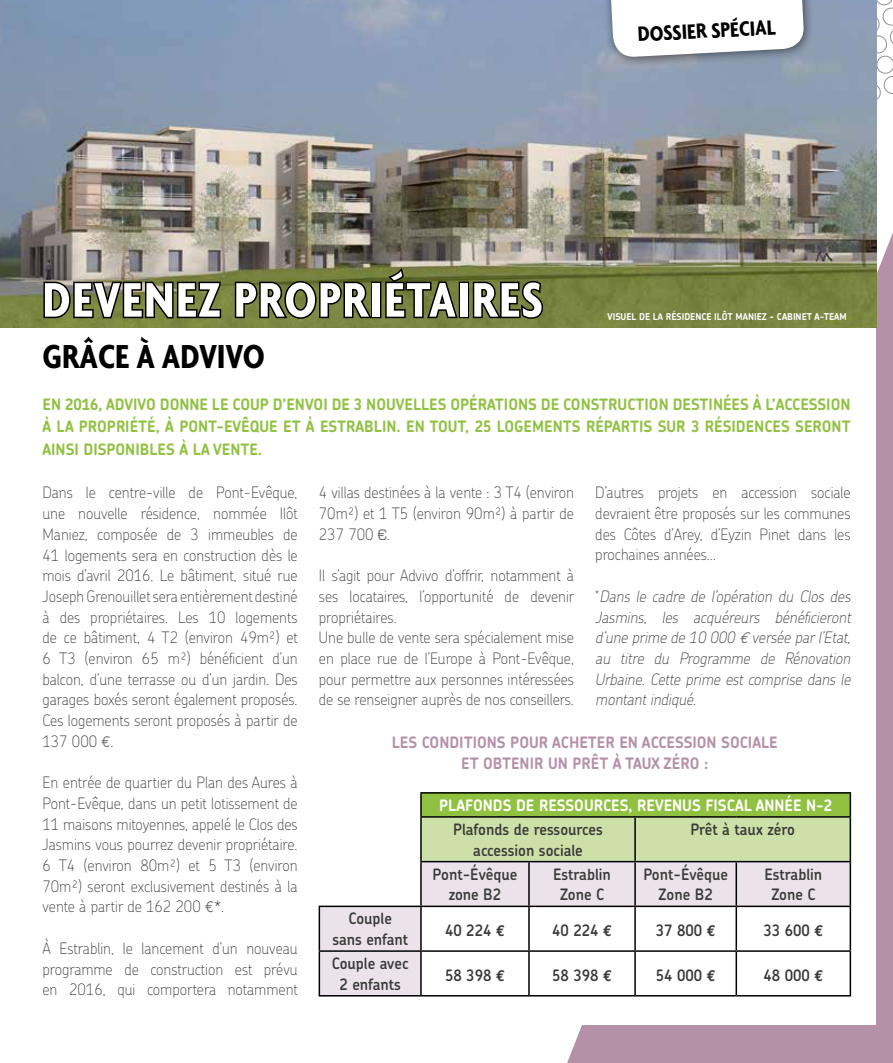
<style>
.page{position:relative;width:893px;height:1063px;background:#fff}
.page>*{position:absolute;margin:0;border:0;box-sizing:border-box;transform-origin:0 0}
.t1{font:700 condensed 52.5px "Agenda";letter-spacing:.03em;color:#fff}
.t2{font:700 condensed 36px "Agenda";color:#000}
.t3{font:700 condensed 22.5px "Agenda";color:#000}
.t4{font:100 15.75px/20.7px "Chevin";color:#3a3a39;text-align:justify;scale:.95 1}
.t5{font:700 15.75px/22.5px "Chevin";color:#90c141;text-align:justify;scale:.95 1}
.t6{font:600 15.75px/20.7px "Chevin";color:#3a3a39;text-align:center;scale:.95 1}
.t7{font:italic 100 15.75px/20.7px "Chevin";color:#3a3a39;text-align:justify;scale:.95 1}
.t8{font:700 15.75px/20.7px "Chevin";color:#b591a8;text-align:center;scale:.95 1}
.t9{font:700 15.75px "Chevin";color:#fff;scale:.95 1}
.t10{font:700 9.45px "Chevin";color:#fff;scale:.95 1}
.s1{font-family:"Euro Mono Std";font-weight:400;color:#6a6a69}
.s2{font-family:"Eurostile";font-weight:400;color:#6a6a69}
.s3{font-family:"Euro Mono Std";font-weight:700}
</style>
<div class="page">
<div style="left:567px;top:255px;width:326px;height:808px;background:#b591a8"></div>
<div style="left:514px;top:254px;width:362px;height:771px;background:#fff"></div>
<img style="left:0;top:0;width:876px;height:327px">
<img style="left:353px;top:0;width:540px;height:255px">
<svg style="left:42px;top:279px;width:181px;height:42px;background:#4f5330"></svg>
<svg style="left:233px;top:280px;width:140px;height:41px;background:#4a5026"></svg>
<div style="left:371px;top:282px;width:10px;height:36px;border:3px solid #000"></div>
<svg style="left:384px;top:264px;width:75px;height:56px;background:#545a2f"></svg>
<div style="left:459px;top:282px;width:10px;height:36px;border:3px solid #000"></div>
<svg style="left:471px;top:279px;width:74px;height:42px;background:#474d25"></svg>
<svg style="left:319px;top:862px;width:531px;height:133px"></svg>
<hr style="left:420px;top:792px;width:109px;height:2px;background:#000">
<hr style="left:420px;top:794px;width:2px;height:22px;background:#000">
<hr style="left:529px;top:792px;width:106px;height:2px;background:#000">
<hr style="left:635px;top:792px;width:101px;height:2px;background:#000">
<hr style="left:736px;top:792px;width:115px;height:2px;background:#000">
<svg style="left:421px;top:794px;width:430px;height:67px;background:#b7d483"></svg>
<hr style="left:420px;top:816px;width:109px;height:2px;background:#000">
<hr style="left:420px;top:818px;width:2px;height:43px;background:#000">
<hr style="left:529px;top:816px;width:106px;height:2px;background:#000">
<hr style="left:635px;top:816px;width:101px;height:2px;background:#000">
<hr style="left:634px;top:818px;width:2px;height:43px;background:#000">
<hr style="left:736px;top:816px;width:115px;height:2px;background:#000">
<hr style="left:850px;top:818px;width:1px;height:43px;background:#000">
<hr style="left:420px;top:861px;width:109px;height:1px;background:#000">
<hr style="left:420px;top:862px;width:2px;height:44px;background:#000">
<hr style="left:529px;top:861px;width:106px;height:1px;background:#000">
<hr style="left:528px;top:862px;width:2px;height:44px;background:#000">
<hr style="left:635px;top:861px;width:101px;height:1px;background:#000">
<hr style="left:634px;top:862px;width:2px;height:44px;background:#000">
<hr style="left:736px;top:861px;width:115px;height:1px;background:#000">
<hr style="left:735px;top:862px;width:2px;height:44px;background:#000">
<hr style="left:850px;top:862px;width:1px;height:44px;background:#000">
<hr style="left:319px;top:906px;width:102px;height:1px;background:#000">
<hr style="left:319px;top:907px;width:1px;height:43px;background:#000">
<hr style="left:421px;top:906px;width:108px;height:1px;background:#000">
<hr style="left:420px;top:907px;width:2px;height:43px;background:#000">
<hr style="left:529px;top:906px;width:106px;height:1px;background:#000">
<hr style="left:528px;top:907px;width:2px;height:43px;background:#000">
<hr style="left:635px;top:906px;width:101px;height:1px;background:#000">
<hr style="left:634px;top:907px;width:2px;height:43px;background:#000">
<hr style="left:736px;top:906px;width:115px;height:1px;background:#000">
<hr style="left:735px;top:907px;width:2px;height:43px;background:#000">
<hr style="left:850px;top:907px;width:1px;height:43px;background:#000">
<hr style="left:319px;top:950px;width:102px;height:2px;background:#000">
<hr style="left:319px;top:952px;width:1px;height:43px;background:#000">
<hr style="left:421px;top:950px;width:108px;height:2px;background:#000">
<hr style="left:420px;top:952px;width:2px;height:43px;background:#000">
<hr style="left:529px;top:950px;width:106px;height:2px;background:#000">
<hr style="left:528px;top:952px;width:2px;height:43px;background:#000">
<hr style="left:635px;top:950px;width:101px;height:2px;background:#000">
<hr style="left:634px;top:952px;width:2px;height:43px;background:#000">
<hr style="left:736px;top:950px;width:115px;height:2px;background:#000">
<hr style="left:735px;top:952px;width:2px;height:43px;background:#000">
<hr style="left:850px;top:952px;width:1px;height:43px;background:#000">
<hr style="left:319px;top:995px;width:102px;height:2px;background:#000">
<hr style="left:421px;top:995px;width:108px;height:2px;background:#000">
<hr style="left:529px;top:995px;width:106px;height:2px;background:#000">
<hr style="left:635px;top:995px;width:101px;height:2px;background:#000">
<hr style="left:736px;top:995px;width:115px;height:2px;background:#000">
<h3 class="t3" style="left:637px;top:21px;width:140px;rotate:-3deg">DOSSIER SPÉCIAL</h3>
<h1 class="t1" style="left:43px;top:269px;width:502px">DEVENEZ PROPRIÉTAIRES</h1>
<h2 class="t2" style="left:43px;top:335px;width:224px">GRÂCE À ADVIVO</h2>
<p class="t10" style="left:608px;top:311px;width:253px">VISUEL DE LA RÉSIDENCE ILÔT MANIEZ - CABINET A-TEAM</p>
<p class="t5" style="left:43px;top:393px;width:852px">EN 2016, ADVIVO DONNE LE COUP D’ENVOI DE 3 NOUVELLES OPÉRATIONS DE CONSTRUCTION DESTINÉES À L’ACCESSION À LA PROPRIÉTÉ, À PONT-EVÊQUE ET À ESTRABLIN. EN TOUT, 25 LOGEMENTS RÉPARTIS SUR 3 RÉSIDENCES SERONT AINSI DISPONIBLES À LA VENTE.</p>
<p class="t4" style="left:43px;top:482px;width:270px">Dans le centre-ville de Pont-Evêque, une nouvelle résidence, nommée Ilôt Maniez, composée de 3 immeubles de 41 logements sera en construction dès le mois d’avril 2016. Le bâtiment, situé rue Joseph Grenouillet sera entièrement destiné à des propriétaires. Les 10 logements de ce bâtiment, 4 T2 (environ 49m²) et 6 T3 (environ 65 m²) bénéficient d’un balcon, d’une terrasse ou d’un jardin. Des garages boxés seront également proposés.<br>Ces logements seront proposés à partir de 137 000 <span class="s1">€</span>.</p>
<p class="t4" style="left:43px;top:772px;width:270px">En entrée de quartier du Plan des Aures à Pont-Evêque, dans un petit lotissement de 11 maisons mitoyennes, appelé le Clos des Jasmins vous pourrez devenir propriétaire.<br>6 T4 (environ 80m²) et 5 T3 (environ 70m²) seront exclusivement destinés à la vente à partir de 162 200 <span class="s1">€</span>*.</p>
<p class="t4" style="left:43px;top:938px;width:270px">À Estrablin, le lancement d’un nouveau programme de construction est prévu en 2016, qui comportera notamment</p>
<p class="t4" style="left:319px;top:482px;width:270px">4 villas destinées à la vente : 3 T4 (environ 70m²) et 1 T5 (environ 90m²) à partir de 237 700 <span class="s2">€</span>.</p>
<p class="t4" style="left:319px;top:565px;width:270px;text-align:left">Il s’agit pour Advivo d’offrir, notamment à ses locataires, l’opportunité de devenir propriétaires.<br>Une bulle de vente sera spécialement mise en place rue de l’Europe à Pont-Evêque, pour permettre aux personnes intéressées de se renseigner auprès de nos conseillers.</p>
<p class="t4" style="left:595px;top:482px;width:270px">D’autres projets en accession sociale devraient être proposés sur les communes des Côtes d’Arey, d’Eyzin Pinet dans les prochaines années…</p>
<p class="t7" style="left:595px;top:586px;width:274px"><sup>*</sup> Dans le cadre de l’opération du Clos des Jasmins, les acquéreurs bénéficieront d’une prime de 10 000 <span class="s1">€</span> versée parl’Etat, au titre du Programme de Rénovation Urbaine. Cette prime est comprise dans le montantindiqué.</p>
<p class="t8" style="left:392px;top:732px;width:408px">LES CONDITIONS POUR ACHETER EN ACCESSION SOCIALE<br>ET OBTENIR UN PRÊT À TAUX ZÉRO :</p>
<p class="t9" style="left:439px;top:795px;width:415px">PLAFONDS DE RESSOURCES, REVENUS FISCAL ANNÉE N-2</p>
<p class="t6" style="left:453px;top:819px;width:159px">Plafonds de ressources accession sociale</p>
<p class="t6" style="left:690px;top:819px;width:112px">Prêt à taux zéro</p>
<p class="t6" style="left:433px;top:863px;width:91px">Pont-Évêque zone B2</p>
<p class="t6" style="left:553px;top:863px;width:62px">Estrablin<br>Zone C</p>
<p class="t6" style="left:643px;top:863px;width:91px">Pont-Évêque<br>Zone B2</p>
<p class="t6" style="left:764px;top:863px;width:62px">Estrablin<br>Zone C</p>
<p class="t6" style="left:332px;top:908px;width:81px">Couple sans enfant</p>
<p class="t6" style="left:445px;top:920px;width:65px">40 224 <span class="s3">€</span></p>
<p class="t6" style="left:552px;top:920px;width:65px">40 224 <span class="s3">€</span></p>
<p class="t6" style="left:656px;top:920px;width:65px">37 800 <span class="s3">€</span></p>
<p class="t6" style="left:763px;top:920px;width:65px">33 600 <span class="s3">€</span></p>
<p class="t6" style="left:332px;top:953px;width:82px">Couple avec<br>2 enfants</p>
<p class="t6" style="left:445px;top:964px;width:65px">58 398 <span class="s3">€</span></p>
<p class="t6" style="left:552px;top:964px;width:65px">58 398 <span class="s3">€</span></p>
<p class="t6" style="left:656px;top:964px;width:65px">54 000 <span class="s3">€</span></p>
<p class="t6" style="left:763px;top:964px;width:65px">48 000 <span class="s3">€</span></p>
</div>
